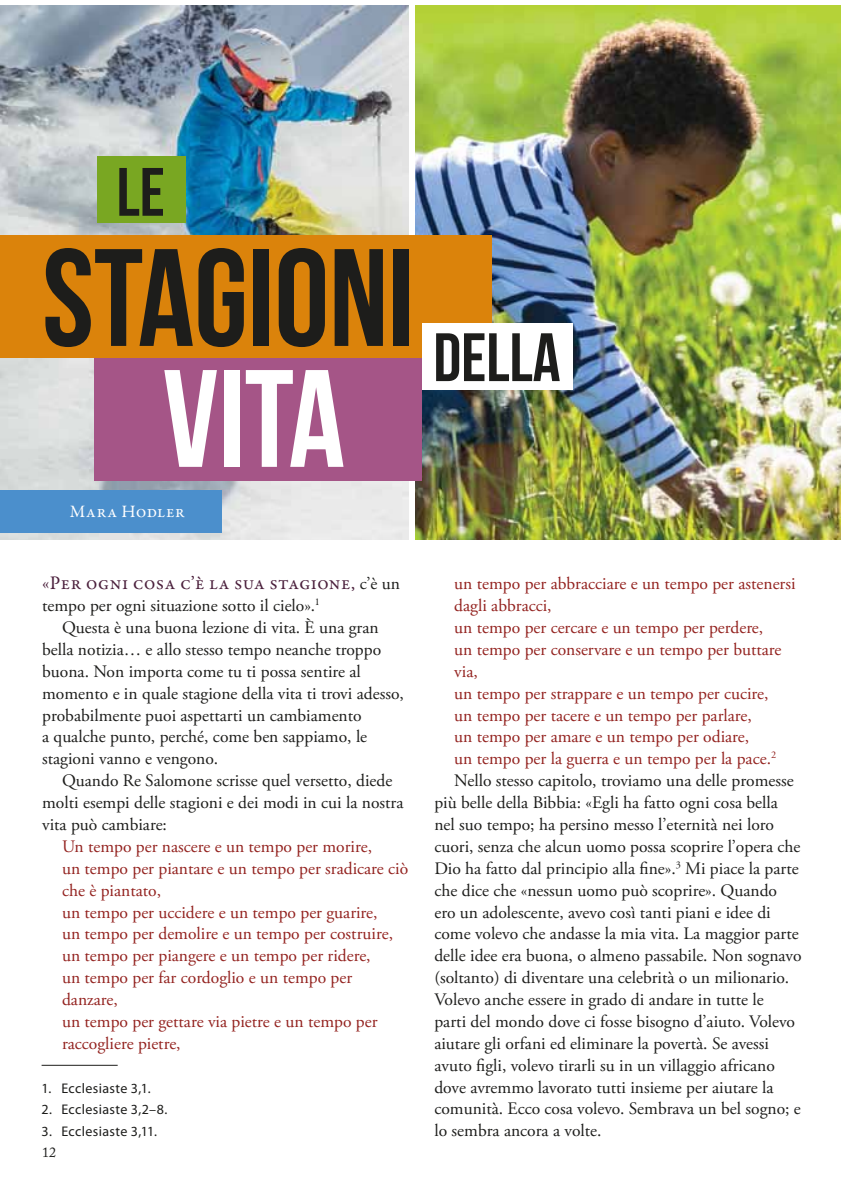
<style>
.page{position:relative;width:844px;height:1191px;background:#fff}
.page>*{position:absolute;margin:0;border:0;box-sizing:border-box;transform-origin:0 0}
.t1{font:138.25px/120.9px "Bebas Neue";color:#1d1d1b}
.t2{font:68.25px "Bebas Neue";color:#1d1d1b}
.t3{font:19.25px "Garamond Premr Pro";letter-spacing:.015em;color:#4b203c}
.t4{font:17.5px "Adobe Garamond Pro";color:#1d1d1b}
.t5{font:17.5px/21.9px "Adobe Garamond Pro";color:#93221f}
.t6{font:17.5px "Garamond Premr Pro";letter-spacing:.025em;color:#fff}
.t7{font:14px "Myriad Pro";letter-spacing:.025em;color:#1d1d1b}
.t8{font:14px "Adobe Caslon Pro";color:#1d1d1b}
.s1{color:#fff}
.s2{font-family:"Adobe Garamond Pro"}
.s3{font-family:"Adobe Garamond Pro";font-size:17.5px;color:#1d1d1b}
.s4{font-family:"Garamond Premr Pro"}
</style>
<div class="page">
<img style="left:0;top:6px;width:408px;height:533px">
<img style="left:415px;top:6px;width:425px;height:533px">
<div style="left:0;top:235px;width:491px;height:123px;background:#db830b"></div>
<div style="left:94px;top:358px;width:328px;height:123px;background:#a55587"></div>
<div style="left:0;top:490px;width:222px;height:42px;background:#4b8fcc"></div>
<div style="left:97px;top:156px;width:89px;height:67px;background:#79a722"></div>
<div style="left:422px;top:322px;width:150px;height:67px;background:#fff"></div>
<hr style="left:42px;top:1064px;width:76px;height:1px;background:#1d1d1b">
<h2 class="t2" style="left:117px;top:155px;width:50px">LE</h2>
<h1 class="t1" style="left:163px;top:236px;width:399px;text-indent:-120px">STAGIONI <sub>della<br></sub><span class="s1">VITA</span></h1>
<p class="t6" style="left:70px;top:501px;width:116px">Mara Hodler</p>
<p class="t3" style="left:42px;top:571px;width:359px"><span class="s2">«</span>Per ogni cosa c’è la sua stagione, <span class="s3">c’è un</span></p>
<p class="t4" style="left:42px;top:595px;width:279px">tempo per ogni situazione sotto il cielo»<span class="s4">.</span><sup>1</sup></p>
<p class="t4" style="left:62px;top:617px;width:318px">Questa è una buona lezione di vita. È una gran</p>
<p class="t4" style="left:42px;top:639px;width:340px">bella notizia… e allo stesso tempo neanche troppo</p>
<p class="t4" style="left:42px;top:660px;width:320px">buona. Non importa come tu ti possa sentire al</p>
<p class="t4" style="left:42px;top:682px;width:363px">momento e in quale stagione della vita ti trovi adesso,</p>
<p class="t4" style="left:42px;top:704px;width:321px">probabilmente puoi aspettarti un cambiamento</p>
<p class="t4" style="left:42px;top:726px;width:326px">a qualche punto, perché, come ben sappiamo, le</p>
<p class="t4" style="left:42px;top:748px;width:177px">stagioni vanno e vengono.</p>
<p class="t4" style="left:62px;top:770px;width:332px">Quando Re Salomone scrisse quel versetto, diede</p>
<p class="t4" style="left:42px;top:792px;width:362px">molti esempi delle stagioni e dei modi in cui la nostra</p>
<p class="t4" style="left:42px;top:814px;width:126px">vita può cambiare:</p>
<p class="t5" style="left:62px;top:836px;width:347px">Un tempo per nascere e un tempo per morire,<br>un tempo per piantare e un tempo per sradicare ciò che è piantato,<br>un tempo per uccidere e un tempo per guarire,<br>un tempo per demolire e un tempo per costruire, un tempo per piangere e un tempo per ridere,<br>un tempo per far cordoglio e un tempo per danzare,<br>un tempo per gettare via pietre e un tempo per raccogliere pietre,</p>
<p class="t7" style="left:42px;top:1079px;width:111px">1. Ecclesiaste 3,1.</p>
<p class="t7" style="left:42px;top:1101px;width:127px">2. Ecclesiaste 3,2–8.</p>
<p class="t7" style="left:42px;top:1123px;width:117px">3. Ecclesiaste 3,11.</p>
<p class="t8" style="left:42px;top:1144px;width:15px">12</p>
<p class="t5" style="left:454px;top:573px;width:343px">un tempo per abbracciare e un tempo per astenersi</p>
<p class="t5" style="left:454px;top:595px;width:99px">dagli abbracci,</p>
<p class="t5" style="left:454px;top:617px;width:310px">un tempo per cercare e un tempo per perdere,</p>
<p class="t5" style="left:454px;top:639px;width:328px">un tempo per conservare e un tempo per buttare</p>
<p class="t5" style="left:454px;top:661px;width:25px">via,</p>
<p class="t5" style="left:454px;top:683px;width:316px">un tempo per strappare e un tempo per cucire,</p>
<p class="t5" style="left:454px;top:704px;width:299px">un tempo per tacere e un tempo per parlare,</p>
<p class="t5" style="left:454px;top:726px;width:296px">un tempo per amare e un tempo per odiare,</p>
<p class="t5" style="left:454px;top:748px;width:323px">un tempo per la guerra e un tempo per la pace.<sup>2</sup></p>
<p class="t4" style="left:454px;top:770px;width:341px">Nello stesso capitolo, troviamo una delle promesse</p>
<p class="t4" style="left:434px;top:792px;width:345px">più belle della Bibbia: «Egli ha fatto ogni cosa bella</p>
<p class="t4" style="left:434px;top:814px;width:341px">nel suo tempo; ha persino messo l’eternità nei loro</p>
<p class="t4" style="left:434px;top:835px;width:367px">cuori, senza che alcun uomo possa scoprire l’opera che</p>
<p class="t4" style="left:434px;top:857px;width:366px">Dio ha fatto dal principio alla fine».<sup>3</sup> Mi piace la parte</p>
<p class="t4" style="left:434px;top:879px;width:344px">che dice che «nessun uomo può scoprire». Quando</p>
<p class="t4" style="left:434px;top:901px;width:338px">ero un adolescente, avevo così tanti piani e idee di</p>
<p class="t4" style="left:434px;top:923px;width:365px">come volevo che andasse la mia vita. La maggior parte</p>
<p class="t4" style="left:434px;top:945px;width:368px">delle idee era buona, o almeno passabile. Non sognavo</p>
<p class="t4" style="left:434px;top:967px;width:356px">(soltanto) di diventare una celebrità o un milionario.</p>
<p class="t4" style="left:434px;top:989px;width:331px">Volevo anche essere in grado di andare in tutte le</p>
<p class="t4" style="left:434px;top:1010px;width:362px">parti del mondo dove ci fosse bisogno d’aiuto. Volevo</p>
<p class="t4" style="left:434px;top:1032px;width:336px">aiutare gli orfani ed eliminare la povertà. Se avessi</p>
<p class="t4" style="left:434px;top:1054px;width:342px">avuto figli, volevo tirarli su in un villaggio africano</p>
<p class="t4" style="left:434px;top:1076px;width:340px">dove avremmo lavorato tutti insieme per aiutare la</p>
<p class="t4" style="left:434px;top:1098px;width:368px">comunità. Ecco cosa volevo. Sembrava un bel sogno; e</p>
<p class="t4" style="left:434px;top:1120px;width:168px">lo sembra ancora a volte.</p>
</div>
